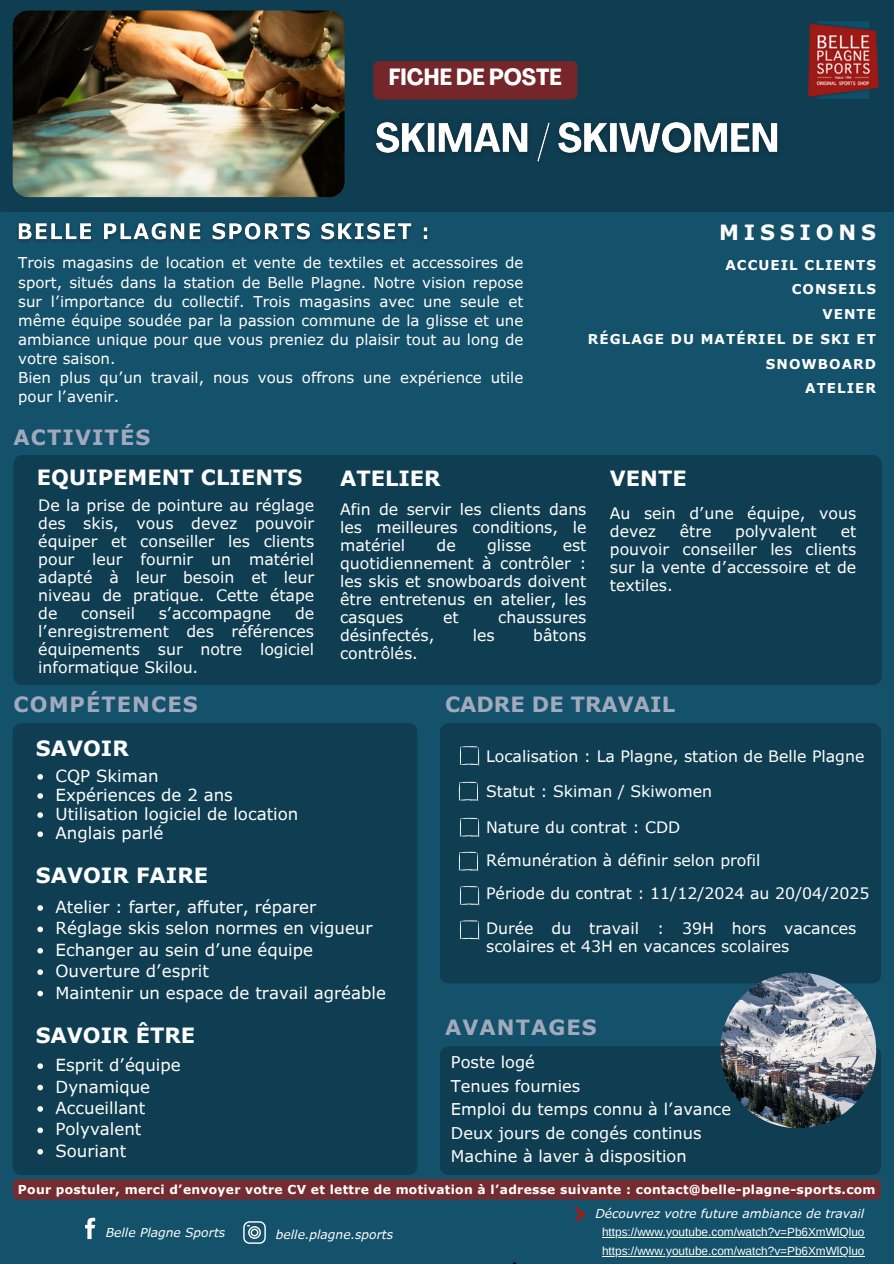
<style>
.page{position:relative;width:894px;height:1264px;background:#fff}
.page>*{position:absolute;margin:0;border:0;box-sizing:border-box;transform-origin:0 0}
.t1{font:700 condensed 23.1px "Agrandir";color:#fff}
.t2{font:700 21px "Verdana Pro";color:#fff}
.t3{font:700 21px "Verdana Pro";letter-spacing:.05em;color:#a1aabd}
.t4{font:700 21px "Verdana Pro";color:#a1aabd}
.t5{font:700 21px "Verdana Pro";letter-spacing:.23em;color:#fff}
.t6{font:16.65px "Verdana Pro";color:#fff}
.t7{font:16.2px/23.7px "Verdana Pro";color:#fff}
.t8{font:15.75px/18px "Verdana Pro";color:#fff;text-align:justify}
.t9{font:15px/19.2px "Verdana Pro";color:#fff}
.t10{font:700 13.5px/24.8px "Verdana Pro";letter-spacing:.075em;color:#fff;text-align:right}
.t11{font:700 12.3px "Verdana Pro";letter-spacing:.025em;color:#fff}
.t12{font:italic 12.3px "Verdana Pro";color:#fff}
.t13{font:11.85px "Arimo";color:#fff}
</style>
<div class="page">
<div style="left:0;top:0;width:893px;height:1263px;background:#14516a"></div>
<div style="left:13px;top:723px;width:404px;height:451px;background:#0f3e52"></div>
<div style="left:440px;top:1046px;width:440px;height:128px;background:#0f3e52"></div>
<div style="left:440px;top:723px;width:440px;height:260px;background:#0f3e52"></div>
<svg style="left:459px;top:746px;width:20px;height:19px"></svg>
<svg style="left:458px;top:781px;width:20px;height:20px"></svg>
<svg style="left:459px;top:817px;width:20px;height:20px"></svg>
<svg style="left:458px;top:851px;width:20px;height:20px"></svg>
<svg style="left:459px;top:886px;width:20px;height:19px"></svg>
<svg style="left:459px;top:920px;width:20px;height:19px"></svg>
<img style="left:720px;top:972px;width:155px;height:156px;border-radius:50%">
<svg style="left:575px;top:1206px;width:10px;height:15px"></svg>
<svg style="left:85px;top:1217px;width:10px;height:21px"></svg>
<svg style="left:243px;top:1221px;width:23px;height:22px"></svg>
<svg style="left:37px;top:774px;width:6px;height:5px"></svg>
<svg style="left:37px;top:793px;width:6px;height:5px"></svg>
<svg style="left:37px;top:812px;width:6px;height:6px"></svg>
<svg style="left:37px;top:831px;width:6px;height:6px"></svg>
<svg style="left:37px;top:905px;width:6px;height:5px"></svg>
<svg style="left:37px;top:926px;width:6px;height:6px"></svg>
<svg style="left:37px;top:948px;width:6px;height:5px"></svg>
<svg style="left:37px;top:969px;width:6px;height:6px"></svg>
<svg style="left:37px;top:990px;width:6px;height:6px"></svg>
<svg style="left:37px;top:1063px;width:6px;height:5px"></svg>
<svg style="left:37px;top:1084px;width:6px;height:6px"></svg>
<svg style="left:37px;top:1106px;width:6px;height:5px"></svg>
<svg style="left:37px;top:1127px;width:6px;height:6px"></svg>
<svg style="left:37px;top:1148px;width:6px;height:6px"></svg>
<div style="left:13px;top:1179px;width:867px;height:20px;background:#752c31"></div>
<hr style="left:602px;top:1236px;width:262px;height:1px;background:#fff">
<div style="left:14px;top:455px;width:867px;height:229px;background:#0f3e52"></div>
<div style="left:0;top:0;width:893px;height:212px;background:#0f3e52"></div>
<img style="left:13px;top:10px;width:331px;height:187px;border-radius:15px">
<img style="left:808px;top:22px;width:70px;height:76px">
<img style="left:364px;top:110px;width:424px;height:65px">
<div style="left:373px;top:61px;width:204px;height:38px;background:#74262a"></div>
<img style="left:18px;top:223px;width:410px;height:19px">
<hr style="left:602px;top:1255px;width:262px;height:1px;background:#fff">
<h3 class="t1" style="left:389px;top:68px;width:174px">FICHE DE POSTE</h3>
<h3 class="t9" style="left:18px;top:253px;width:506px">Trois magasins de location et vente de textiles et accessoires de sport, situés dans la station de Belle Plagne. Notre vision repose sur l’importance du collectif. Trois magasins avec une seule et même équipe soudée par la passion commune de la glisse et une ambiance unique pour que vous preniez du plaisir tout au long de votre saison.<br>Bien plus qu’un travail, nous vous offrons une expérience utile pour l’avenir.</h3>
<h3 class="t3" style="left:14px;top:423px;width:138px">ACTIVITÉS</h3>
<h3 class="t5" style="left:719px;top:219px;width:158px">MISSIONS</h3>
<h3 class="t10" style="left:725px;top:252px;width:152px">ACCUEIL CLIENTS</h3>
<p class="t10" style="left:587px;top:276px;width:290px">CONSEILS<br>VENTE<br>RÉGLAGE DU MATÉRIEL DE SKI ET<br>SNOWBOARD</p>
<p class="t10" style="left:804px;top:375px;width:72px">ATELIER</p>
<p class="t2" style="left:37px;top:463px;width:267px">EQUIPEMENT CLIENTS</p>
<p class="t2" style="left:340px;top:464px;width:102px">ATELIER</p>
<h3 class="t2" style="left:609px;top:464px;width:78px">VENTE</h3>
<p class="t8" style="left:38px;top:495px;width:277px">De la prise de pointure au réglage des skis, vous devez pouvoir équiper et conseiller les clients pour leur fournir un matériel adapté à leur besoin et leur niveau de pratique. Cette étape de</p>
<p class="t8" style="left:38px;top:603px;width:277px;text-indent:257px">de l’enregistrement des références équipements sur notre logiciel informatique Skilou.</p>
<p class="t8" style="left:81px;top:603px;width:55px">conseil</p>
<p class="t8" style="left:159px;top:603px;width:114px">s’accompagne</p>
<p class="t8" style="left:340px;top:500px;width:248px">Afin de servir les clients dans les meilleures conditions, le matériel</p>
<p class="t8" style="left:436px;top:536px;width:21px">de</p>
<p class="t8" style="left:487px;top:536px;width:46px">glisse</p>
<p class="t8" style="left:340px;top:536px;width:248px;text-indent:222px">est quotidiennement à contrôler : les skis et snowboards doivent être entretenus en atelier, les casques</p>
<p class="t8" style="left:443px;top:608px;width:17px">et</p>
<p class="t8" style="left:498px;top:608px;width:90px">chaussures</p>
<p class="t8" style="left:340px;top:626px;width:96px">désinfectés,</p>
<p class="t8" style="left:473px;top:626px;width:23px">les</p>
<p class="t8" style="left:533px;top:626px;width:55px">bâtons</p>
<p class="t8" style="left:340px;top:644px;width:79px">contrôlés.</p>
<p class="t8" style="left:609px;top:504px;width:248px">Au sein d’une équipe, vous devez</p>
<p class="t8" style="left:679px;top:522px;width:33px">être</p>
<p class="t8" style="left:735px;top:522px;width:83px">polyvalent</p>
<p class="t8" style="left:609px;top:522px;width:248px;text-indent:231px">et pouvoir conseiller les clients sur la vente d’accessoire et de textiles.</p>
<p class="t3" style="left:14px;top:691px;width:185px">COMPÉTENCES</p>
<p class="t2" style="left:36px;top:735px;width:94px">SAVOIR</p>
<p class="t4" style="left:445px;top:691px;width:231px">CADRE DE TRAVAIL</p>
<p class="t8" style="left:486px;top:746px;width:380px">Localisation : La Plagne, station de Belle Plagne</p>
<p class="t8" style="left:486px;top:782px;width:227px">Statut : Skiman / Skiwomen</p>
<p class="t8" style="left:486px;top:818px;width:196px">Nature du contrat : CDD</p>
<p class="t8" style="left:486px;top:851px;width:276px">Rémunération à définir selon profil</p>
<p class="t8" style="left:486px;top:883px;width:384px">Période du contrat : 11/12/2024 au 20/04/2025</p>
<p class="t8" style="left:486px;top:918px;width:371px">Durée du travail : 39H hors vacances scolaires et 43H en vacances scolaires</p>
<p class="t6" style="left:55px;top:765px;width:104px">CQP Skiman</p>
<h4 class="t6" style="left:55px;top:784px;width:179px">Expériences de 2 ans</h4>
<p class="t6" style="left:55px;top:803px;width:244px">Utilisation logiciel de location</p>
<p class="t6" style="left:55px;top:822px;width:109px">Anglais parlé</p>
<p class="t2" style="left:36px;top:862px;width:174px">SAVOIR FAIRE</p>
<h3 class="t6" style="left:55px;top:896px;width:262px">Atelier : farter, affuter, réparer</h3>
<p class="t6" style="left:55px;top:917px;width:318px">Réglage skis selon normes en vigueur</p>
<h3 class="t6" style="left:55px;top:939px;width:259px">Echanger au sein d’une équipe</h3>
<p class="t6" style="left:55px;top:960px;width:155px">Ouverture d’esprit</p>
<h3 class="t6" style="left:55px;top:981px;width:332px">Maintenir un espace de travail agréable</h3>
<p class="t2" style="left:36px;top:1021px;width:161px">SAVOIR ÊTRE</p>
<p class="t6" style="left:55px;top:1054px;width:127px">Esprit d’équipe</p>
<p class="t6" style="left:55px;top:1075px;width:96px">Dynamique</p>
<p class="t6" style="left:55px;top:1097px;width:91px">Accueillant</p>
<p class="t6" style="left:55px;top:1118px;width:87px">Polyvalent</p>
<p class="t6" style="left:55px;top:1139px;width:72px">Souriant</p>
<p class="t3" style="left:445px;top:1014px;width:153px">AVANTAGES</p>
<p class="t7" style="left:451px;top:1049px;width:281px">Poste logé<br>Tenues fournies<br>Emploi du temps connu à l’avance<br>Deux jours de congés continus<br>Machine à laver à disposition</p>
<p class="t11" style="left:18px;top:1181px;width:858px">Pour postuler, merci d’envoyer votre CV et lettre de motivation à l’adresse suivante : contact@belle-plagne-sports.com</p>
<p class="t12" style="left:106px;top:1224px;width:121px">Belle Plagne Sports</p>
<p class="t12" style="left:276px;top:1226px;width:119px">belle.plagne.sports</p>
<p class="t13" style="left:602px;top:1225px;width:264px">https://www.youtube.com/watch?v=Pb6XmWlQluo</p>
<p class="t12" style="left:595px;top:1205px;width:270px">Découvrez votre future ambiance de travail</p>
<h3 class="t13" style="left:602px;top:1243px;width:264px">https://www.youtube.com/watch?v=Pb6XmWlQluo</h3>
</div>
